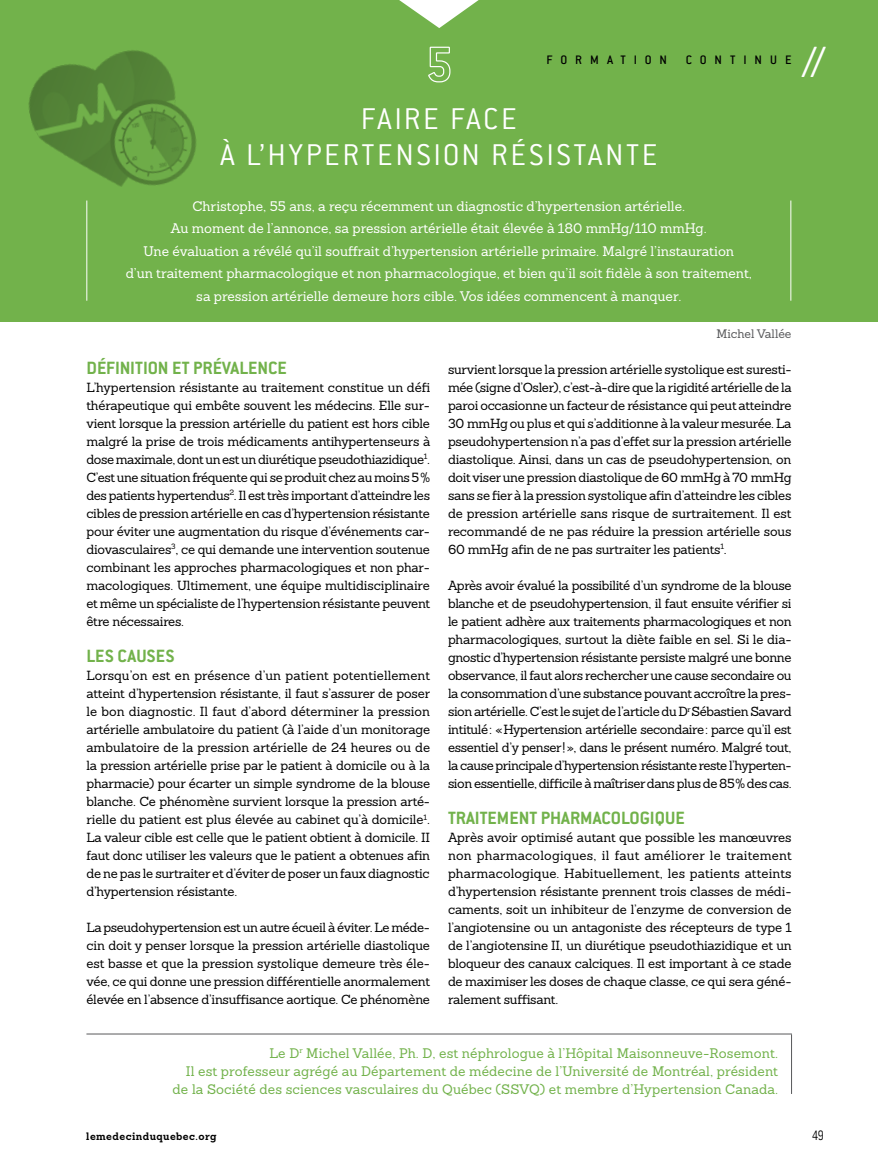
<style>
.page{position:relative;width:878px;height:1175px;background:#fff}
.page>*{position:absolute;margin:0;border:0;box-sizing:border-box;transform-origin:0 0}
.t1{font:500 48px "Conduit ITC Std";color:#fff}
.t2{font:300 33px/36px "Conduit ITC Std";letter-spacing:.07em;color:#fff;text-align:center}
.t3{font:700 19.5px "Conduit ITC Std";color:#72b24b}
.t4{font:300 15px "Conduit ITC Std";color:#000;scale:.8 1}
.t5{font:13.5px/22.5px "Sanchez Slab";color:#fff;text-align:center}
.t6{font:13.5px/18px "Sanchez Slab";letter-spacing:.01em;color:#72b24b;text-align:right}
.t7{font:500 13.5px "Conduit ITC Std";letter-spacing:.585em;color:#000}
.t8{font:12.9px/18px "Sanchez Slab";letter-spacing:-.02em;color:#000;text-align:justify}
.t9{font:12px "Sanchez Slab";color:#58595b}
.t10{font:700 10.5px "Sanchez Slab";letter-spacing:.04em;color:#000}
</style>
<div class="page">
<div style="left:0;top:0;width:878px;height:321px;background:#72b24b"></div>
<img style="left:28px;top:50px;width:168px;height:166px">
<svg style="left:399px;top:0;width:79px;height:28px"></svg>
<svg style="left:428px;top:46px;width:23px;height:37px"></svg>
<hr style="left:86px;top:200px;width:1px;height:101px;background:#fff">
<hr style="left:790px;top:200px;width:1px;height:101px;background:#fff">
<hr style="left:86px;top:1033px;width:705px;height:1px;background:#58595b">
<hr style="left:791px;top:1034px;width:1px;height:60px;background:#58595b">
<p class="t7" style="left:546px;top:52px;width:122px">FORMATION</p>
<p class="t7" style="left:685px;top:52px;width:107px">CONTINUE</p>
<h1 class="t1" style="left:801px;top:33px;width:26px">//</h1>
<h2 class="t2" style="left:220px;top:100px;width:439px">FAIRE FACE<br>À L’HYPERTENSION RÉSISTANTE</h2>
<p class="t5" style="left:126px;top:194px;width:627px">Christophe, 55 ans, a reçu récemment un diagnostic d’hypertension artérielle.<br>Au moment de l’annonce, sa pression artérielle était élevée à 180 mmHg/110 mmHg.<br>Une évaluation a révélé qu’il souffrait d’hypertension artérielle primaire. Malgré l’instauration<br>d’un traitement pharmacologique et non pharmacologique, et bien qu’il soit fidèle à son traitement, sa pression artérielle demeure hors cible. Vos idées commencent à manquer.</p>
<p class="t9" style="left:716px;top:326px;width:76px">Michel Vallée</p>
<h3 class="t3" style="left:86px;top:356px;width:202px">DÉFINITION ET PRÉVALENCE</h3>
<p class="t8" style="left:86px;top:378px;width:345px">L’hypertension résistante au traitement constitue un défi thérapeutique qui embête souvent les médecins. Elle sur&shy;vient lorsque la pression artérielle du patient est hors cible malgré la prise de trois médicaments antihypertenseurs à dose maximale, dont un est un diurétique pseudothiazidique<sup>1</sup>.<br>C’est une situation fréquente qui se produit chez au moins 5% des patients hypertendus<sup>2</sup>. Il est très important d’atteindre les cibles de pression artérielle en cas d’hypertension résistante pour éviter une augmentation du risque d’événements car&shy;diovasculaires<sup>3</sup>, ce qui demande une intervention soutenue combinant les approches pharmacologiques et non phar&shy;macologiques. Ultimement, une équipe multidisciplinaire et même un spécialiste de l’hypertension résistante peuvent être nécessaires.</p>
<h3 class="t3" style="left:86px;top:644px;width:90px">LES CAUSES</h3>
<p class="t8" style="left:86px;top:666px;width:345px">Lorsqu’on est en présence d’un patient potentiellement atteint d’hypertension résistante, il faut s’assurer de poser le bon diagnostic. Il faut d’abord déterminer la pression artérielle ambulatoire du patient (à l’aide d’un monitorage ambulatoire de la pression artérielle de 24 heures ou de la pression artérielle prise par le patient à domicile ou à la pharmacie) pour écarter un simple syndrome de la blouse blanche. Ce phénomène survient lorsque la pression arté&shy;rielle du patient est plus élevée au cabinet qu’à domicile<sup>1</sup>.<br>La valeur cible est celle que le patient obtient à domicile. II faut donc utiliser les valeurs que le patient a obtenues afin de ne pas le surtraiter et d’éviter de poser un faux diagnostic d’hypertension résistante.</p>
<p class="t8" style="left:86px;top:918px;width:345px">La pseudohypertension est un autre écueil à éviter. Le méde&shy;cin doit y penser lorsque la pression artérielle diastolique est basse et que la pression systolique demeure très éle&shy;vée, ce qui donne une pression différentielle anormalement élevée en l’absence d’insuffisance aortique. Ce phénomène</p>
<p class="t8" style="left:448px;top:360px;width:345px">survient lorsque la pression artérielle systolique est suresti&shy;mée (signe d’Osler), c’est-à-dire que la rigidité artérielle de la paroi occasionne un facteur de résistance qui peut atteindre 30 mmHg ou plus et qui s’additionne à la valeur mesurée. La pseudohypertension n’a pas d’effet sur la pression artérielle diastolique. Ainsi, dans un cas de pseudohypertension, on doit viser une pression diastolique de 60 mmHg à 70 mmHg sans se fier à la pression systolique afin d’atteindre les cibles de pression artérielle sans risque de surtraitement. Il est recommandé de ne pas réduire la pression artérielle sous 60 mmHg afin de ne pas surtraiter les patients<sup>1</sup>.</p>
<p class="t8" style="left:448px;top:576px;width:345px">Après avoir évalué la possibilité d’un syndrome de la blouse blanche et de pseudohypertension, il faut ensuite vérifier si le patient adhère aux traitements pharmacologiques et non pharmacologiques, surtout la diète faible en sel. Si le dia&shy;gnostic d’hypertension résistante persiste malgré une bonne observance, il faut alors rechercher une cause secondaire ou la consommation d’une substance pouvant accroître la pres&shy;sion artérielle. C’est le sujet de l’article du D<sup>r</sup> Sébastien Savard intitulé: «Hypertension artérielle secondaire: parce qu’il est essentiel d’y penser!», dans le présent numéro. Malgré tout, la cause principale d’hypertension résistante reste l’hyperten&shy;sion essentielle, difficile à maîtriser dans plus de 85% des cas.</p>
<h3 class="t3" style="left:448px;top:806px;width:238px">TRAITEMENT PHARMACOLOGIQUE</h3>
<p class="t8" style="left:448px;top:828px;width:345px">Après avoir optimisé autant que possible les manœuvres non pharmacologiques, il faut améliorer le traitement pharmacologique. Habituellement, les patients atteints d’hypertension résistante prennent trois classes de médi&shy;caments, soit un inhibiteur de l’enzyme de conversion de l’angiotensine ou un antagoniste des récepteurs de type 1 de l’angiotensine II, un diurétique pseudothiazidique et un bloqueur des canaux calciques. Il est important à ce stade de maximiser les doses de chaque classe, ce qui sera géné&shy;ralement suffisant.</p>
<p class="t6" style="left:173px;top:1044px;width:607px">Le D<sup>r</sup> Michel Vallée, Ph. D, est néphrologue à l’Hôpital Maisonneuve-Rosemont.<br>Il est professeur agrégé au Département de médecine de l’Université de Montréal, président de la Société des sciences vasculaires du Québec (SSVQ) et membre d’Hypertension Canada.</p>
<p class="t10" style="left:86px;top:1129px;width:132px">lemedecinduquebec.org</p>
<p class="t4" style="left:812px;top:1126px;width:16px">49</p>
</div>
